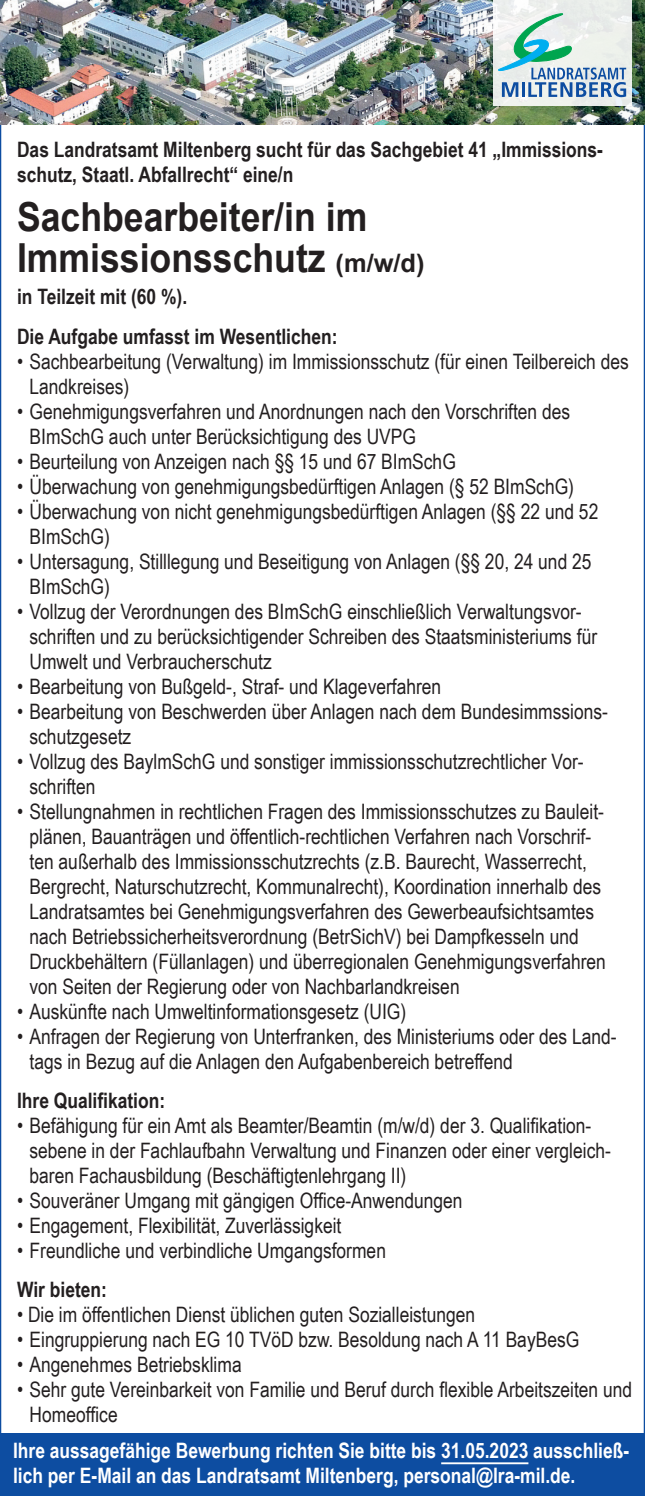
<style>
.page{position:relative;width:645px;height:1496px;background:#fff}
.page>*{position:absolute;margin:0;border:0;box-sizing:border-box;transform-origin:0 0}
.t1{font:700 40px/41.5px "Arial";color:#231f20;scale:.89 1}
.t2{font:21.25px/25px "Arial Narrow";color:#231f20}
.t3{font:700 21.25px/25px "Arial Narrow";color:#231f20}
.t4{font:700 21.25px/25px "Arial Narrow";color:#fff}
.s1{font-size:25.5px}
</style>
<div class="page">
<div style="left:2px;top:1433px;width:643px;height:62px;background:#0d4da1"></div>
<hr style="left:441px;top:1462px;width:87px;height:2px;background:#fff">
<img style="left:0;top:0;width:645px;height:125px">
<svg style="left:493px;top:0;width:139px;height:105px;fill:#ebeeeb"></svg>
<svg style="left:498px;top:13px;width:128px;height:84px;background:#b5d2d7"></svg>
<p class="t3" style="left:17px;top:136px;width:587px">Das Landratsamt Miltenberg sucht für das Sachgebiet 41 „Immissions&shy;schutz, Staatl. Abfallrecht“ eine/n</p>
<h1 class="t1" style="left:17px;top:196px;width:459px">Sachbearbeiter/in im<br>Immissionsschutz <span class="s1">(m/w/d)</span></h1>
<p class="t3" style="left:17px;top:276px;width:322px;line-height:39.2px">in Teilzeit mit (60 %).<br>Die Aufgabe umfasst im Wesentlichen:</p>
<p class="t2" style="left:30px;top:348px;width:601px;text-indent:-12px">• Sachbearbeitung (Verwaltung) im Immissionsschutz (für einen Teilbereich des<br>Landkreises)</p>
<p class="t2" style="left:30px;top:398px;width:542px;text-indent:-12px">• Genehmigungsverfahren und Anordnungen nach den Vorschriften des<br>BImSchG auch unter Berücksichtigung des UVPG</p>
<p class="t2" style="left:17px;top:448px;width:440px">• Beurteilung von Anzeigen nach §§ 15 und 67 BImSchG</p>
<p class="t2" style="left:17px;top:473px;width:558px">• Überwachung von genehmigungsbedürftigen Anlagen (§ 52 BImSchG)</p>
<p class="t2" style="left:30px;top:497px;width:570px;text-indent:-12px">• Überwachung von nicht genehmigungsbedürftigen Anlagen (§§ 22 und 52<br>BImSchG)</p>
<p class="t2" style="left:30px;top:547px;width:563px;text-indent:-12px">• Untersagung, Stilllegung und Beseitigung von Anlagen (§§ 20, 24 und 25<br>BImSchG)</p>
<p class="t2" style="left:30px;top:597px;width:569px;text-indent:-12px">• Vollzug der Verordnungen des BImSchG einschließlich Verwaltungsvor&shy;schriften und zu berücksichtigender Schreiben des Staatsministeriums für<br>Umwelt und Verbraucherschutz</p>
<p class="t2" style="left:17px;top:672px;width:426px">• Bearbeitung von Bußgeld-, Straf- und Klageverfahren</p>
<p class="t2" style="left:30px;top:697px;width:580px;text-indent:-12px">• Bearbeitung von Beschwerden über Anlagen nach dem Bundesimmssions&shy;schutzgesetz</p>
<p class="t2" style="left:30px;top:747px;width:556px;text-indent:-12px">• Vollzug des BaylmSchG und sonstiger immissionsschutzrechtlicher Vor&shy;schriften</p>
<p class="t2" style="left:30px;top:797px;width:578px;text-indent:-12px">• Stellungnahmen in rechtlichen Fragen des Immissionsschutzes zu Bauleit&shy;plänen, Bauanträgen und öffentlich-rechtlichen Verfahren nach Vorschrif&shy;ten außerhalb des Immissionsschutzrechts (z.B. Baurecht, Wasserrecht, Bergrecht, Naturschutzrecht, Kommunalrecht), Koordination innerhalb des Landratsamtes bei Genehmigungsverfahren des Gewerbeaufsichtsamtes nach Betriebssicherheitsverordnung (BetrSichV) bei Dampfkesseln und Druckbehältern (Füllanlagen) und überregionalen Genehmigungsverfahren von Seiten der Regierung oder von Nachbarlandkreisen</p>
<p class="t2" style="left:17px;top:997px;width:391px">• Auskünfte nach Umweltinformationsgesetz (UIG)</p>
<p class="t2" style="left:30px;top:1022px;width:589px;text-indent:-12px">• Anfragen der Regierung von Unterfranken, des Ministeriums oder des Land&shy;tags in Bezug auf die Anlagen den Aufgabenbereich betreffend</p>
<p class="t3" style="left:17px;top:1086px;width:150px">Ihre Qualifikation:</p>
<p class="t2" style="left:30px;top:1111px;width:583px;text-indent:-12px">• Befähigung für ein Amt als Beamter/Beamtin (m/w/d) der 3. Qualifikation&shy;sebene in der Fachlaufbahn Verwaltung und Finanzen oder einer vergleich&shy;baren Fachausbildung (Beschäftigtenlehrgang II)</p>
<p class="t2" style="left:17px;top:1186px;width:447px">• Souveräner Umgang mit gängigen Office-Anwendungen</p>
<p class="t2" style="left:17px;top:1211px;width:326px">• Engagement, Flexibilität, Zuverlässigkeit</p>
<p class="t2" style="left:17px;top:1236px;width:370px">• Freundliche und verbindliche Umgangsformen</p>
<p class="t3" style="left:17px;top:1275px;width:91px">Wir bieten:</p>
<p class="t2" style="left:17px;top:1301px;width:460px">• Die im öffentlichen Dienst üblichen guten Sozialleistungen</p>
<p class="t2" style="left:17px;top:1326px;width:564px">• Eingruppierung nach EG 10 TVöD bzw. Besoldung nach A 11 BayBesG</p>
<p class="t2" style="left:17px;top:1351px;width:226px">• Angenehmes Betriebsklima</p>
<p class="t2" style="left:30px;top:1375px;width:604px;text-indent:-12px">• Sehr gute Vereinbarkeit von Familie und Beruf durch flexible Arbeitszeiten und<br>Homeoffice</p>
<p class="t4" style="left:13px;top:1437px;width:617px">Ihre aussagefähige Bewerbung richten Sie bitte bis 31.05.2023 ausschließ&shy;lich per E-Mail an das Landratsamt Miltenberg, personal@lra-mil.de.</p>
</div>
